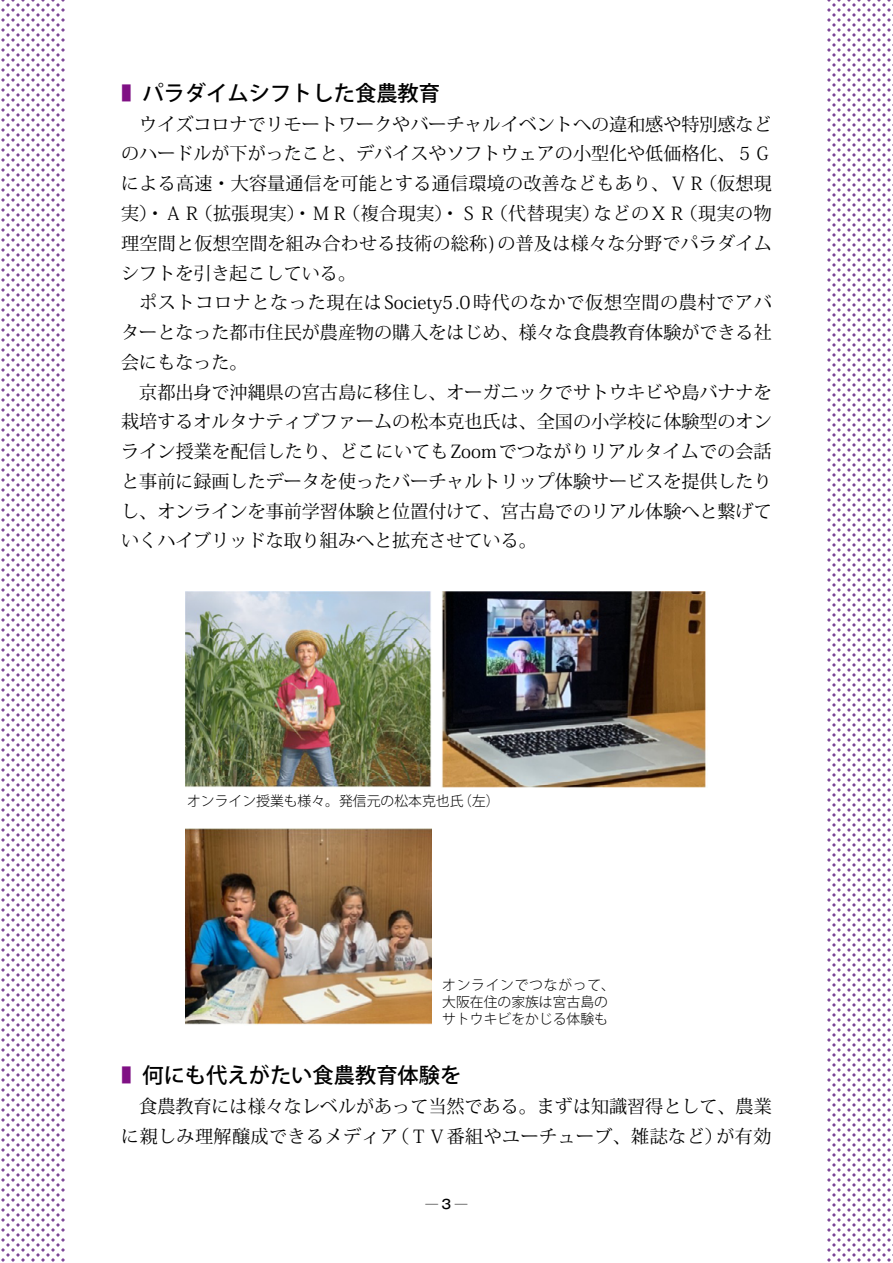
<style>
.page{position:relative;width:893px;height:1263px;background:#fff}
.page>*{position:absolute;margin:0;border:0;box-sizing:border-box;transform-origin:0 0}
.t1{font:500 21.3px "Koz Go Pro";color:#000}
.t2{font:18px/29.7px "Koz Min Pro";color:#000;text-align:justify}
.t3{font:300 13.8px/17px "Koz Go Pro";color:#000}
.t4{font:500 12.75px "Gothic MB101 Pro";color:#000}
.s1{color:#7f1084}
</style>
<div class="page">
<svg style="left:1px;top:0;width:64px;height:1262px"></svg>
<svg style="left:827px;top:0;width:66px;height:1262px"></svg>
<img style="left:442px;top:591px;width:264px;height:197px">
<img style="left:186px;top:591px;width:245px;height:197px">
<img style="left:186px;top:829px;width:245px;height:196px">
<p class="t1" style="left:121px;top:79px;width:320px"><span class="s1">■　</span>パラダイムシフトした食農教育</p>
<p class="t2" style="left:121px;top:109px;width:652px;text-indent:18px">ウイズコロナでリモートワークやバーチャルイベントへの違和感や特別感などのハードルが下がったこと、デバイスやソフトウェアの小型化や低価格化、５Ｇによる高速・大容量通信を可能とする通信環境の改善などもあり、ＶＲ（仮想現実）・ＡＲ（拡張現実）・ＭＲ（複合現実）・ＳＲ（代替現実）などのＸＲ（現実の物理空間と仮想空間を組み合わせる技術の総称)の普及は様々な分野でパラダイムシフトを引き起こしている。</p>
<p class="t2" style="left:121px;top:287px;width:652px;text-indent:18px">ポストコロナとなった現在はSociety5.0時代のなかで仮想空間の農村でアバターとなった都市住民が農産物の購入をはじめ、様々な食農教育体験ができる社会にもなった。</p>
<p class="t2" style="left:121px;top:376px;width:652px;text-indent:18px">京都出身で沖縄県の宮古島に移住し、オーガニックでサトウキビや島バナナを栽培するオルタナティブファームの松本克也氏は、全国の小学校に体験型のオンライン授業を配信したり、どこにいてもZoomでつながりリアルタイムでの会話と事前に録画したデータを使ったバーチャルトリップ体験サービスを提供したりし、オンラインを事前学習体験と位置付けて、宮古島でのリアル体験へと繋げていくハイブリッドな取り組みへと拡充させている。</p>
<p class="t3" style="left:187px;top:793px;width:314px">オンライン授業も様々。発信元の松本克也氏（左）</p>
<p class="t3" style="left:442px;top:977px;width:174px">オンラインでつながって、大阪在住の家族は宮古島のサトウキビをかじる体験も</p>
<p class="t1" style="left:121px;top:1061px;width:342px"><span class="s1">■　</span>何にも代えがたい食農教育体験を</p>
<p class="t2" style="left:121px;top:1091px;width:652px;text-align:right">食農教育には様々なレベルがあって当然である。まずは知識習得として、農業に親しみ理解醸成できるメディア（ＴＶ番組やユーチューブ、雑誌など）が有効</p>
<p class="t4" style="left:425px;top:1194px;width:43px">─3─</p>
</div>
